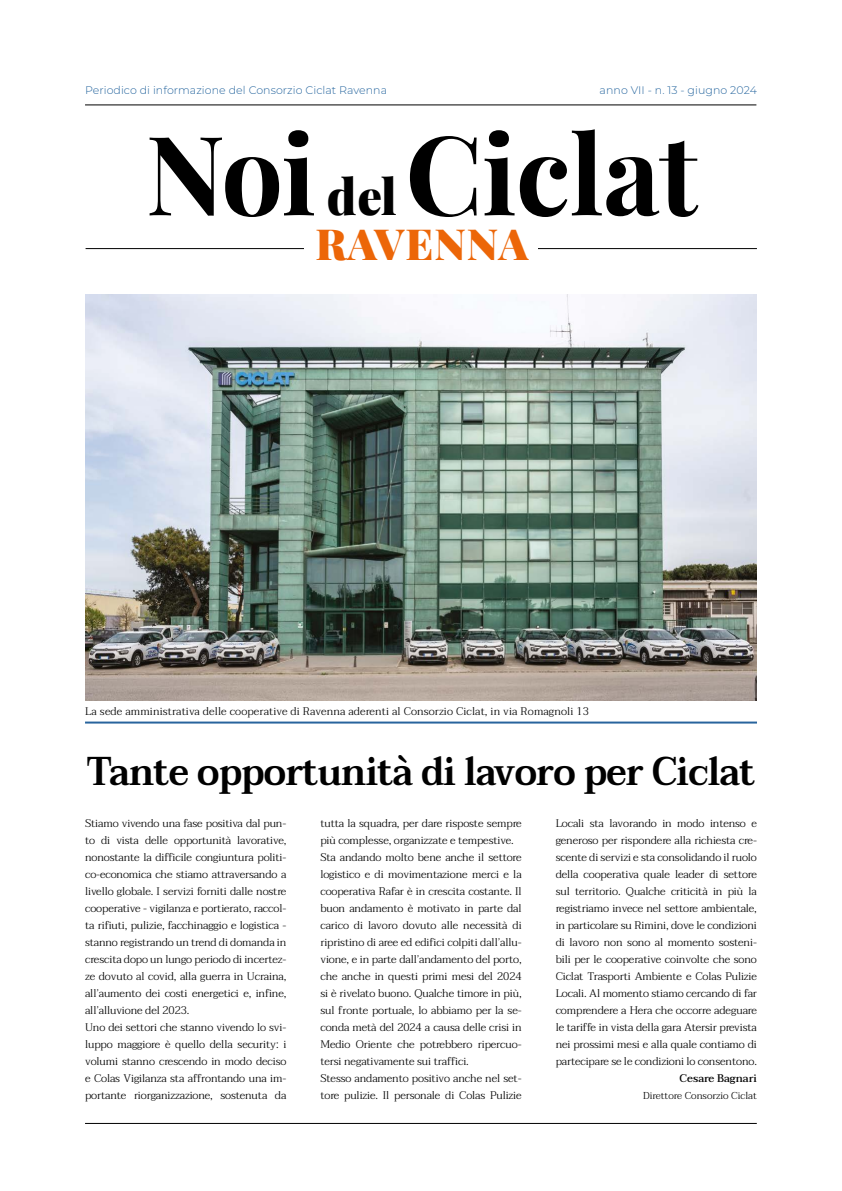
<style>
.page{position:relative;width:842px;height:1191px;background:#fff}
.page>*{position:absolute;margin:0;border:0;box-sizing:border-box;transform-origin:0 0}
.t1{font:700 110px "Playfair Display";letter-spacing:-.005em;color:#000}
.t2{font:900 49px "Playfair Display";color:#000}
.t3{font:900 43px "Playfair Display";letter-spacing:.025em;color:#ec6608}
.t4{font:600 40px "Taviraj";letter-spacing:-.02em;color:#000;scale:.91 1}
.t5{font:300 11px/17px "Taviraj";letter-spacing:-.01em;color:#000}
.t6{font:300 11px "Taviraj";letter-spacing:.01em;color:#000}
.t7{font:300 11px "Montserrat";letter-spacing:.005em;color:#25659e}
.t8{font:500 11px "Taviraj";color:#000}
.t9{font:300 10px "Taviraj";color:#000}
</style>
<div class="page">
<img style="left:85px;top:294px;width:671px;height:407px">
<hr style="left:85px;top:104px;width:671px;height:1px;background:#000">
<hr style="left:85px;top:1123px;width:672px;height:1px;background:#000">
<hr style="left:86px;top:248px;width:671px;height:1px;background:#000">
<div style="left:304px;top:229px;width:234px;height:38px;background:#fff"></div>
<hr style="left:85px;top:721px;width:672px;height:2px;background:#28649d">
<p class="t7" style="left:85px;top:83px;width:304px">Periodico di informazione del Consorzio Ciclat Ravenna</p>
<p class="t7" style="left:600px;top:83px;width:159px">anno VII - n. 13 - giugno 2024</p>
<h1 class="t1" style="left:146px;top:88px;width:172px">Noi</h1>
<h1 class="t1" style="left:405px;top:88px;width:294px">Ciclat</h1>
<h3 class="t3" style="left:315px;top:210px;width:215px">RAVENNA</h3>
<h2 class="t2" style="left:327px;top:158px;width:72px">del</h2>
<p class="t6" style="left:85px;top:703px;width:505px">La sede amministrativa delle cooperative di Ravenna aderenti al Consorzio Ciclat, in via Romagnoli 13</p>
<h3 class="t4" style="left:87px;top:747px;width:736px">Tante opportunità di lavoro per Ciclat</h3>
<p class="t5" style="left:85px;top:815px;width:203px">Stiamo vivendo una fase positiva dal pun&shy;to di vista delle opportunità lavorative, nonostante la difficile congiuntura politi&shy;co-economica che stiamo attraversando a livello globale. I servizi forniti dalle nostre cooperative - vigilanza e portierato, raccol&shy;ta rifiuti, pulizie, facchinaggio e logistica - stanno registrando un trend di domanda in crescita dopo un lungo periodo di incertez&shy;ze dovuto al covid, alla guerra in Ucraina, all’aumento dei costi energetici e, infine, all’alluvione del 2023.<br>Uno dei settori che stanno vivendo lo svi&shy;luppo maggiore è quello della security: i volumi stanno crescendo in modo deciso e Colas Vigilanza sta affrontando una im&shy;portante riorganizzazione, sostenuta da</p>
<p class="t5" style="left:320px;top:815px;width:203px">tutta la squadra, per dare risposte sempre più complesse, organizzate e tempestive.<br>Sta andando molto bene anche il settore logistico e di movimentazione merci e la cooperativa Rafar è in crescita costante. Il buon andamento è motivato in parte dal carico di lavoro dovuto alle necessità di ripristino di aree ed edifici colpiti dall’allu&shy;vione, e in parte dall’andamento del porto, che anche in questi primi mesi del 2024 si è rivelato buono. Qualche timore in più, sul fronte portuale, lo abbiamo per la se&shy;conda metà del 2024 a causa delle crisi in Medio Oriente che potrebbero ripercuo&shy;tersi negativamente sui traffici.<br>Stesso andamento positivo anche nel set&shy;tore pulizie. Il personale di Colas Pulizie</p>
<p class="t5" style="left:556px;top:815px;width:203px;text-align:justify">Locali sta lavorando in modo intenso e generoso per rispondere alla richiesta cre&shy;scente di servizi e sta consolidando il ruolo della cooperativa quale leader di settore sul territorio. Qualche criticità in più la registriamo invece nel settore ambientale, in particolare su Rimini, dove le condizioni di lavoro non sono al momento sosteni&shy;bili per le cooperative coinvolte che sono Ciclat Trasporti Ambiente e Colas Pulizie Locali. Al momento stiamo cercando di far comprendere a Hera che occorre adeguare le tariffe in vista della gara Atersir prevista nei prossimi mesi e alla quale contiamo di partecipare se le condizioni lo consentono.</p>
<p class="t8" style="left:679px;top:1069px;width:79px">Cesare Bagnari</p>
<p class="t9" style="left:643px;top:1088px;width:115px">Direttore Consorzio Ciclat</p>
</div>
